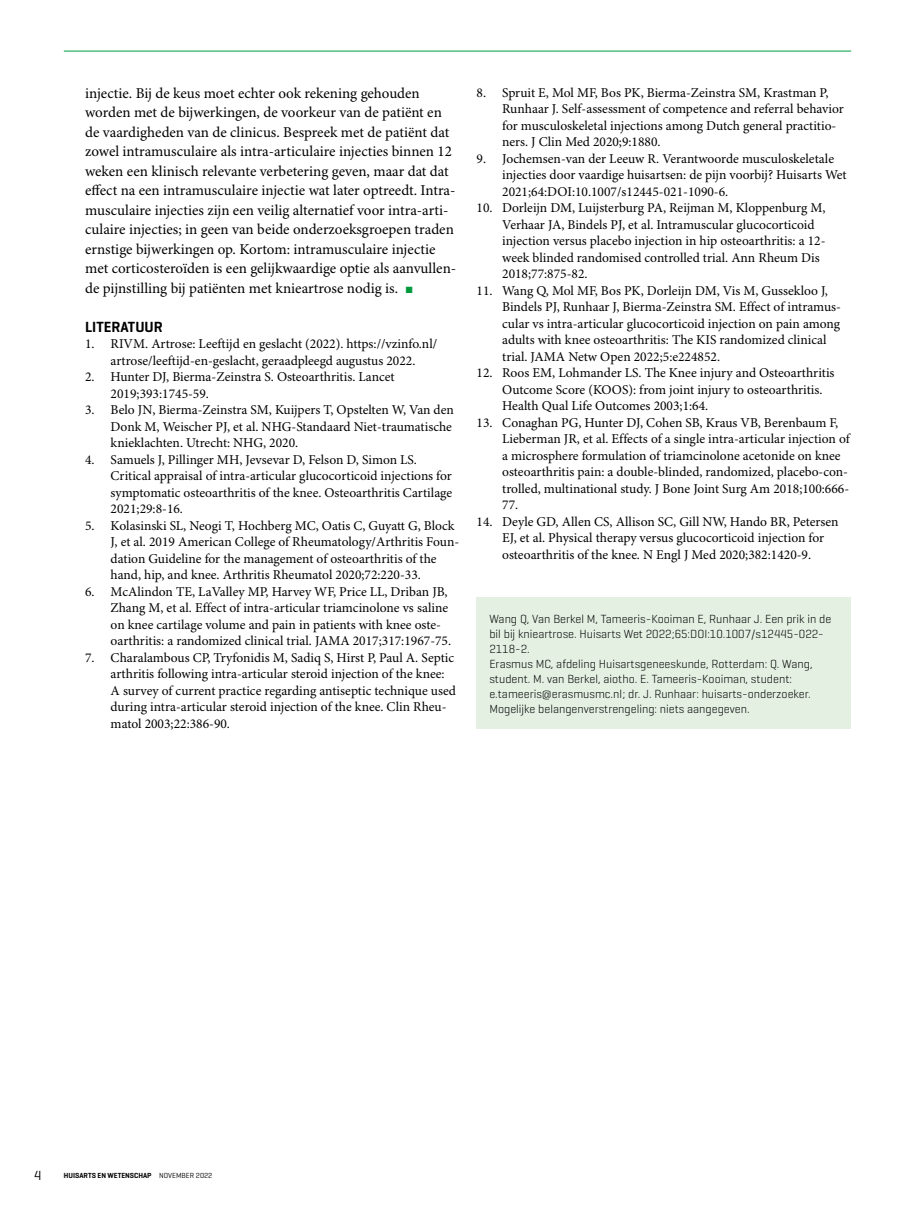
<style>
.page{position:relative;width:915px;height:1212px;background:#fff}
.page>*{position:absolute;margin:0;border:0;box-sizing:border-box;transform-origin:0 0}
.Para_broodtekst{font:15px/19.5px "Minion Pro";color:#000}
.Bibliography_Heading{font:600 15px "Geogrotesque";color:#000}
.t1{font:13.5px/16.5px "Minion Pro";color:#000}
.t2{font:13.5px "Geogrotesque";color:#000}
.Biography_auteursinf{font:300 12px/15px "Geogrotesque";color:#000}
.t3{font:600 7.5px "Geogrotesque";color:#000}
.t4{font:7.5px "Geogrotesque";color:#000}
.s1{color:#009a3c}
.s2{font-weight:400}
</style>
<div class="page">
<hr style="left:64px;top:51px;width:786px;height:1px;background:#009a3c">
<div style="left:476px;top:597px;width:374px;height:132px;background:#e3f0e2"></div>
<p class="Para_broodtekst" style="left:85px;top:84px;width:372px">injectie. Bij de keus moet echter ook rekening gehouden worden met de bijwerkingen, de voorkeur van de patiënt en de vaardigheden van de clinicus. Bespreek met de patiënt dat zowel intramusculaire als intra-articulaire injecties binnen 12 weken een klinisch relevante verbetering geven, maar dat dat effect na een intramusculaire injectie wat later optreedt. Intra&shy;musculaire injecties zijn een veilig alternatief voor intra-arti&shy;culaire injecties; in geen van beide onderzoeksgroepen traden ernstige bijwerkingen op. Kortom: intramusculaire injectie met corticosteroïden is een gelijkwaardige optie als aanvullen&shy;de pijnstilling bij patiënten met knieartrose nodig is. <span class="s1">■</span></p>
<p class="Bibliography_Heading" style="left:85px;top:317px;width:79px">LITERATUUR</p>
<p class="t1" style="left:85px;top:336px;width:353px;text-align:center">1. RIVM. Artrose: Leeftijd en geslacht (2022). https://vzinfo.nl/ artrose/leeftijd-en-geslacht, geraadpleegd augustus 2022.</p>
<p class="t1" style="left:111px;top:369px;width:285px;text-indent:-26px">2. Hunter DJ, Bierma-Zeinstra S. Osteoarthritis. Lancet<br>2019;393:1745-59.</p>
<p class="t1" style="left:111px;top:402px;width:344px;text-indent:-26px">3. Belo JN, Bierma-Zeinstra SM, Kuijpers T, Opstelten W, Van den<br>Donk M, Weischer PJ, et al. NHG-Standaard Niet-traumatische knieklachten. Utrecht: NHG, 2020.</p>
<p class="t1" style="left:111px;top:452px;width:343px;text-indent:-26px">4. Samuels J, Pillinger MH, Jevsevar D, Felson D, Simon LS.<br>Critical appraisal of intra-articular glucocorticoid injections for symptomatic osteoarthritis of the knee. Osteoarthritis Cartilage 2021;29:8-16.</p>
<p class="t1" style="left:111px;top:518px;width:350px;text-indent:-26px">5. Kolasinski SL, Neogi T, Hochberg MC, Oatis C, Guyatt G, Block J, et al. 2019 American College of Rheumatology/Arthritis Foun&shy;dation Guideline for the management of osteoarthritis of the hand, hip, and knee. Arthritis Rheumatol 2020;72:220-33.</p>
<p class="t1" style="left:111px;top:584px;width:342px;text-indent:-26px">6. McAlindon TE, LaValley MP, Harvey WF, Price LL, Driban JB, Zhang M, et al. Effect of intra-articular triamcinolone vs saline on knee cartilage volume and pain in patients with knee oste&shy;oarthritis: a randomized clinical trial. JAMA 2017;317:1967-75.</p>
<p class="t1" style="left:111px;top:650px;width:347px;text-indent:-26px">7. Charalambous CP, Tryfonidis M, Sadiq S, Hirst P, Paul A. Septic arthritis following intra-articular steroid injection of the knee:<br>A survey of current practice regarding antiseptic technique used during intra-articular steroid injection of the knee. Clin Rheu&shy;matol 2003;22:386-90.</p>
<p class="t1" style="left:502px;top:85px;width:343px;text-indent:-26px">8. Spruit E, Mol MF, Bos PK, Bierma-Zeinstra SM, Krastman P, Runhaar J. Self-assessment of competence and referral behavior for musculoskeletal injections among Dutch general practitio&shy;ners. J Clin Med 2020;9:1880.</p>
<p class="t1" style="left:502px;top:151px;width:346px;text-indent:-26px">9. Jochemsen-van der Leeuw R. Verantwoorde musculoskeletale injecties door vaardige huisartsen: de pijn voorbij? Huisarts Wet<br>2021;64:DOI:10.1007/s12445-021-1090-6.</p>
<p class="t1" style="left:502px;top:200px;width:325px;text-indent:-26px">10. Dorleijn DM, Luijsterburg PA, Reijman M, Kloppenburg M, Verhaar JA, Bindels PJ, et al. Intramuscular glucocorticoid injection versus placebo injection in hip osteoarthritis: a 12- week blinded randomised controlled trial. Ann Rheum Dis 2018;77:875-82.</p>
<p class="t1" style="left:502px;top:283px;width:340px;text-indent:-26px">11. Wang Q, Mol MF, Bos PK, Dorleijn DM, Vis M, Gussekloo J, Bindels PJ, Runhaar J, Bierma-Zeinstra SM. Effect of intramus&shy;cular vs intra-articular glucocorticoid injection on pain among adults with knee osteoarthritis: The KIS randomized clinical trial. JAMA Netw Open 2022;5:e224852.</p>
<p class="t1" style="left:502px;top:365px;width:334px;text-indent:-26px">12. Roos EM, Lohmander LS. The Knee injury and Osteoarthritis<br>Outcome Score (KOOS): from joint injury to osteoarthritis.<br>Health Qual Life Outcomes 2003;1:64.</p>
<p class="t1" style="left:502px;top:415px;width:349px;text-indent:-26px">13. Conaghan PG, Hunter DJ, Cohen SB, Kraus VB, Berenbaum F, Lieberman JR, et al. Effects of a single intra-articular injection of a microsphere formulation of triamcinolone acetonide on knee osteoarthritis pain: a double-blinded, randomized, placebo-con&shy;trolled, multinational study. J Bone Joint Surg Am 2018;100:666- 77.</p>
<p class="t1" style="left:502px;top:514px;width:338px;text-indent:-26px">14. Deyle GD, Allen CS, Allison SC, Gill NW, Hando BR, Petersen<br>EJ, et al. Physical therapy versus glucocorticoid injection for osteoarthritis of the knee. N Engl J Med 2020;382:1420-9.</p>
<p class="Biography_auteursinf" style="left:489px;top:611px;width:343px">Wang Q, Van Berkel M, Tameeris-Kooiman E, Runhaar J. Een prik in de bil bij knieartrose. Huisarts Wet 2022;65:DOI:10.1007/s12445-022-<br>2118-2.</p>
<p class="Biography_auteursinf" style="left:489px;top:656px;width:324px">Erasmus MC, afdeling Huisartsgeneeskunde, Rotterdam: Q. Wang, student. M. van Berkel, aiotho. E. Tameeris-Kooiman, student: e.tameeris@erasmusmc.nl; dr. J. Runhaar: huisarts-onderzoeker.<br>Mogelijke belangenverstrengeling: niets aangegeven.</p>
<p class="t2" style="left:34px;top:1166px;width:9px">4</p>
<p class="t4" style="left:159px;top:1171px;width:42px">MAAND 0000</p>
<p class="t3" style="left:64px;top:1171px;width:150px">HUISARTS EN WETENSCHAP <span class="s2">N OVEM BER 2022</span></p>
</div>
